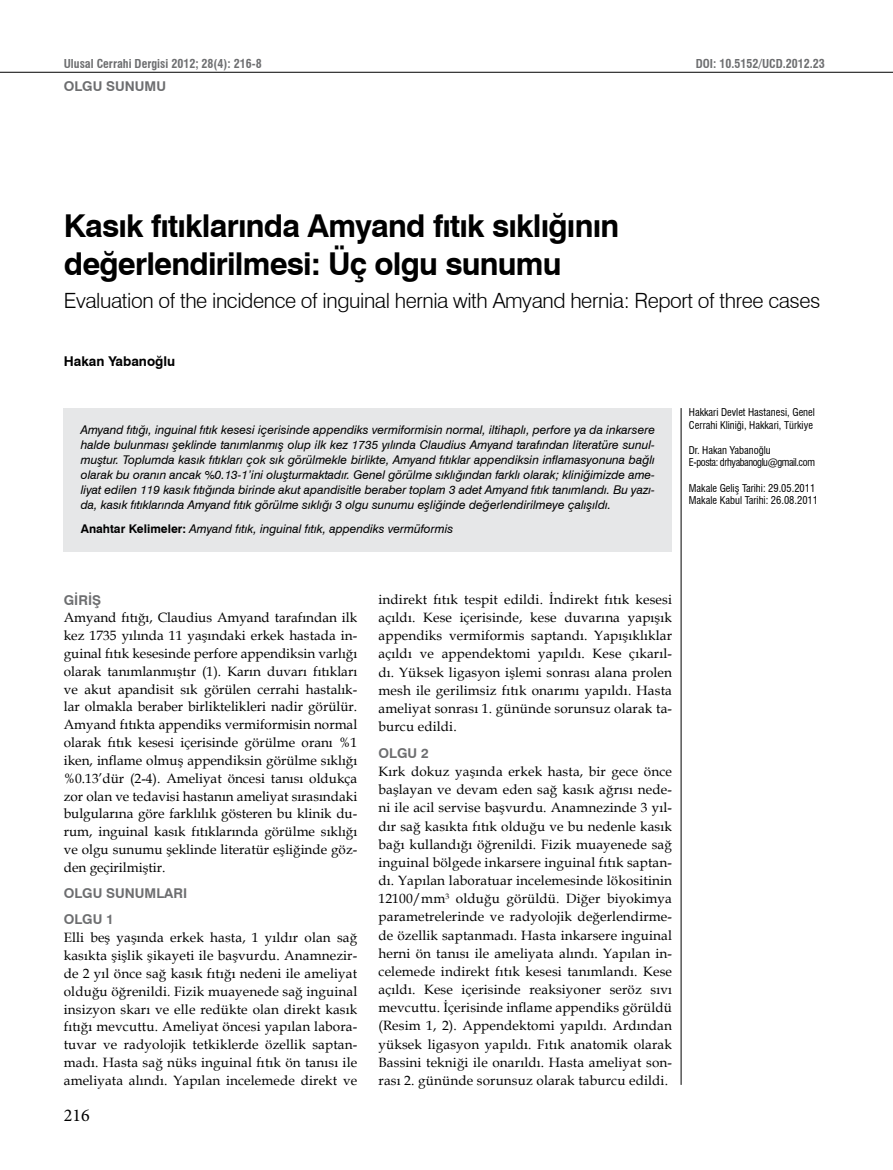
<style>
.page{position:relative;width:893px;height:1170px;background:#fff}
.page>*{position:absolute;margin:0;border:0;box-sizing:border-box;transform-origin:0 0}
.t1{font:700 31.5px/37.8px "Swiss 721 BT";letter-spacing:-.025em;color:#000}
.t2{font:300 21px "Swiss 721 BT";letter-spacing:-.02em;color:#000}
.t3{font:18px "Minion Pro";color:#000}
.t4{font:13.5px/18.1px "Book Antiqua";letter-spacing:.01em;color:#000;text-align:justify}
.t5{font:700 13.5px/26.2px "Swiss 721 BT";color:#6d6e70}
.t6{font:700 13.5px "Swiss 721 BT";color:#000}
.t7{font:italic 12px/15px "Swiss 721 BT";color:#000;text-align:justify}
.t8{font:700 condensed 12px "Swiss 721 BT";color:#6d6e70}
.t9{font:condensed 10.5px/12.6px "Swiss 721 BT";color:#000}
.t10{font:condensed 10.5px/12.6px "Swiss 721 BT";letter-spacing:-.04em;color:#000}
.s1{font-weight:700;font-style:normal}
</style>
<div class="page">
<hr style="left:681px;top:408px;width:1px;height:676px;background:#000">
<div style="left:64px;top:408px;width:608px;height:143px;background:#e6e7e8"></div>
<hr style="left:0;top:72px;width:893px;height:1px;background:#000">
<p class="t8" style="left:64px;top:59px;width:199px">Ulusal Cerrahi Dergisi 2012; 28(4): 216-8</p>
<p class="t8" style="left:696px;top:59px;width:131px">DOI: 10.5152/UCD.2012.23</p>
<p class="t5" style="left:64px;top:73px;width:104px">OLGU SUNUMU</p>
<h1 class="t1" style="left:64px;top:206px;width:557px">Kasık fıtıklarında Amyand fıtık sıklığının değerlendirilmesi: Üç olgu sunumu</h1>
<h2 class="t2" style="left:64px;top:293px;width:758px">Evaluation of the incidence of inguinal hernia with Amyand hernia: Report of three cases</h2>
<p class="t6" style="left:64px;top:353px;width:113px">Hakan Yabanoğlu</p>
<p class="t7" style="left:81px;top:422px;width:576px">Amyand fıtığı, inguinal fıtık kesesi içerisinde appendiks vermiformisin normal, iltihaplı, perfore ya da inkarsere halde bulunması şeklinde tanımlanmış olup ilk kez 1735 yılında Claudius Amyand tarafından literatüre sunul&shy;muştur. Toplumda kasık fıtıkları çok sık görülmekle birlikte, Amyand fıtıklar appendiksin inflamasyonuna bağlı olarak bu oranın ancak %0.13-1’ini oluşturmaktadır. Genel görülme sıklığından farklı olarak; kliniğimizde ame&shy;liyat edilen 119 kasık fıtığında birinde akut apandisitle beraber toplam 3 adet Amyand fıtık tanımlandı. Bu yazı&shy;da, kasık fıtıklarında Amyand fıtık görülme sıklığı 3 olgu sunumu eşliğinde değerlendirilmeye çalışıldı.</p>
<p class="t7" style="left:81px;top:521px;width:374px"><span class="s1">Anahtar Kelimeler:</span> Amyand fıtık, inguinal fıtık, appendiks vermüformis</p>
<p class="t9" style="left:689px;top:406px;width:128px">Hakkari Devlet Hastanesi, Genel<br>Cerrahi Kliniği, Hakkari, Türkiye</p>
<p class="t10" style="left:689px;top:443px;width:128px">Dr. Hakan Yabanoğlu<br>E-posta: drhyabanoglu@gmail.com</p>
<p class="t9" style="left:689px;top:481px;width:131px">Makale Geliş Tarihi: 29.05.2011<br>Makale Kabul Tarihi: 26.08.2011</p>
<p class="t5" style="left:64px;top:586px;width:39px">GİRİŞ</p>
<p class="t4" style="left:64px;top:608px;width:295px">Amyand fıtığı, Claudius Amyand tarafından ilk kez 1735 yılında 11 yaşındaki erkek hastada in&shy;guinal fıtık kesesinde perfore appendiksin varlığı olarak tanımlanmıştır (1). Karın duvarı fıtıkları ve akut apandisit sık görülen cerrahi hastalık&shy;lar olmakla beraber birliktelikleri nadir görülür.<br>Amyand fıtıkta appendiks vermiformisin normal olarak fıtık kesesi içerisinde görülme oranı %1 iken, inflame olmuş appendiksin görülme sıklığı %0.13’dür (2-4). Ameliyat öncesi tanısı oldukça zor olan ve tedavisi hastanın ameliyat sırasındaki bulgularına göre farklılık gösteren bu klinik du&shy;rum, inguinal kasık fıtıklarında görülme sıklığı ve olgu sunumu şeklinde literatür eşliğinde göz&shy;den geçirilmiştir.</p>
<p class="t5" style="left:64px;top:880px;width:125px">OLGU SUNUMLARI<br>OLGU 1</p>
<p class="t4" style="left:64px;top:928px;width:295px">Elli beş yaşında erkek hasta, 1 yıldır olan sağ kasıkta şişlik şikayeti ile başvurdu. Anamnezir&shy;de 2 yıl önce sağ kasık fıtığı nedeni ile ameliyat olduğu öğrenildi. Fizik muayenede sağ inguinal insizyon skarı ve elle redükte olan direkt kasık fıtığı mevcuttu. Ameliyat öncesi yapılan labora&shy;tuvar ve radyolojik tetkiklerde özellik saptan&shy;madı. Hasta sağ nüks inguinal fıtık ön tanısı ile ameliyata alındı. Yapılan incelemede direkt ve</p>
<h3 class="t3" style="left:64px;top:1104px;width:27px">216</h3>
<p class="t4" style="left:379px;top:590px;width:295px">indirekt fıtık tespit edildi. İndirekt fıtık kesesi açıldı. Kese içerisinde, kese duvarına yapışık appendiks vermiformis saptandı. Yapışıklıklar açıldı ve appendektomi yapıldı. Kese çıkarıl&shy;dı. Yüksek ligasyon işlemi sonrası alana prolen mesh ile gerilimsiz fıtık onarımı yapıldı. Hasta ameliyat sonrası 1. gününde sorunsuz olarak ta&shy;burcu edildi.</p>
<p class="t5" style="left:379px;top:739px;width:52px">OLGU 2</p>
<p class="t4" style="left:379px;top:762px;width:295px">Kırk dokuz yaşında erkek hasta, bir gece önce başlayan ve devam eden sağ kasık ağrısı nede&shy;ni ile acil servise başvurdu. Anamnezinde 3 yıl&shy;dır sağ kasıkta fıtık olduğu ve bu nedenle kasık bağı kullandığı öğrenildi. Fizik muayenede sağ inguinal bölgede inkarsere inguinal fıtık saptan&shy;dı. Yapılan laboratuar incelemesinde lökositinin 12100/mm<sup>3</sup> olduğu görüldü. Diğer biyokimya parametrelerinde ve radyolojik değerlendirme&shy;de özellik saptanmadı. Hasta inkarsere inguinal herni ön tanısı ile ameliyata alındı. Yapılan in&shy;celemede indirekt fıtık kesesi tanımlandı. Kese açıldı. Kese içerisinde reaksiyoner seröz sıvı mevcuttu. İçerisinde inflame appendiks görüldü (Resim 1, 2). Appendektomi yapıldı. Ardından yüksek ligasyon yapıldı. Fıtık anatomik olarak Bassini tekniği ile onarıldı. Hasta ameliyat son&shy;rası 2. gününde sorunsuz olarak taburcu edildi.</p>
</div>
